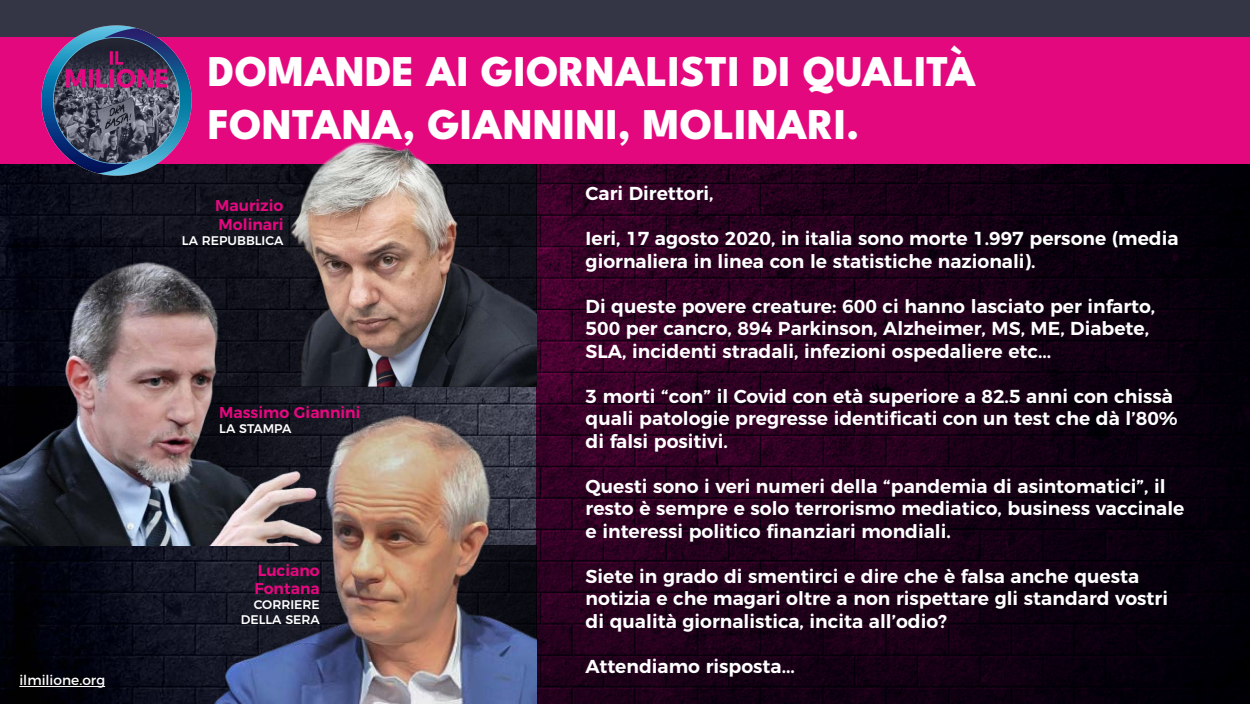
<style>
.page{position:relative;width:1250px;height:704px;background:#fff}
.page>*{position:absolute;margin:0;border:0;box-sizing:border-box;transform-origin:0 0}
.t1{font:800 43.75px/52.5px "League Spartan";color:#fff}
.t2{font:600 18.75px/22.5px "Montserrat";color:#fff}
.t3{font:600 15.62px/18.8px "Montserrat";color:#e4087e}
.t4{font:13.75px "Montserrat";color:#fff}
.t5{font:500 12.5px/15px "Montserrat";color:#fff;text-align:right}
</style>
<div class="page">
<div style="left:0;top:0;width:1250px;height:703px;background:#343645"></div>
<img style="left:0;top:545px;width:200px;height:158px">
<svg style="left:537px;top:164px;width:713px;height:539px;background:#1b0017"></svg>
<div style="left:0;top:37px;width:1250px;height:127px;background:#e4087e"></div>
<svg style="left:0;top:164px;width:259px;height:95px;background:#0d0f1a"></svg>
<img style="left:259px;top:141px;width:278px;height:245px">
<img style="left:0;top:259px;width:353px;height:286px">
<img style="left:200px;top:386px;width:337px;height:317px">
<img style="left:42px;top:25px;width:150px;height:150px">
<hr style="left:19px;top:685px;width:86px;height:1px;background:#fff">
<p class="t4" style="left:19px;top:668px;width:87px">ilmilione.org</p>
<h1 class="t1" style="left:208px;top:45px;width:770px">DOMANDE AI GIORNALISTI DI QUALITÀ<br>FONTANA, GIANNINI, MOLINARI.</h1>
<p class="t2" style="left:586px;top:180px;width:129px">Cari Direttori,</p>
<p class="t2" style="left:586px;top:225px;width:594px">Ieri, 17 agosto 2020, in italia sono morte 1.997 persone (media giornaliera in linea con le statistiche nazionali).</p>
<p class="t2" style="left:586px;top:293px;width:571px">Di queste povere creature: 600 ci hanno lasciato per infarto,<br>500 per cancro, 894 Parkinson, Alzheimer, MS, ME, Diabete,<br>SLA, incidenti stradali, infezioni ospedaliere etc...</p>
<p class="t2" style="left:586px;top:383px;width:594px">3 morti “con” il Covid con età superiore a 82.5 anni con chissà quali patologie pregresse identificati con un test che dà l’80% di falsi positivi.</p>
<p class="t2" style="left:586px;top:473px;width:600px">Questi sono i veri numeri della “pandemia di asintomatici”, il resto è sempre e solo terrorismo mediatico, business vaccinale e interessi politico finanziari mondiali.</p>
<p class="t2" style="left:586px;top:563px;width:584px">Siete in grado di smentirci e dire che è falsa anche questa notizia e che magari oltre a non rispettare gli standard vostri di qualità giornalistica, incita all’odio?</p>
<p class="t2" style="left:586px;top:653px;width:211px">Attendiamo risposta...</p>
<p class="t3" style="left:215px;top:195px;width:70px">Maurizio<br>Molinari</p>
<p class="t5" style="left:182px;top:232px;width:103px">LA REPUBBLICA</p>
<p class="t3" style="left:219px;top:401px;width:143px">Massimo Giannini</p>
<p class="t5" style="left:219px;top:419px;width:74px">LA STAMPA</p>
<p class="t3" style="left:254px;top:559px;width:67px">Luciano<br>Fontana</p>
<p class="t5" style="left:241px;top:596px;width:81px">CORRIERE<br>DELLA SERA</p>
</div>
